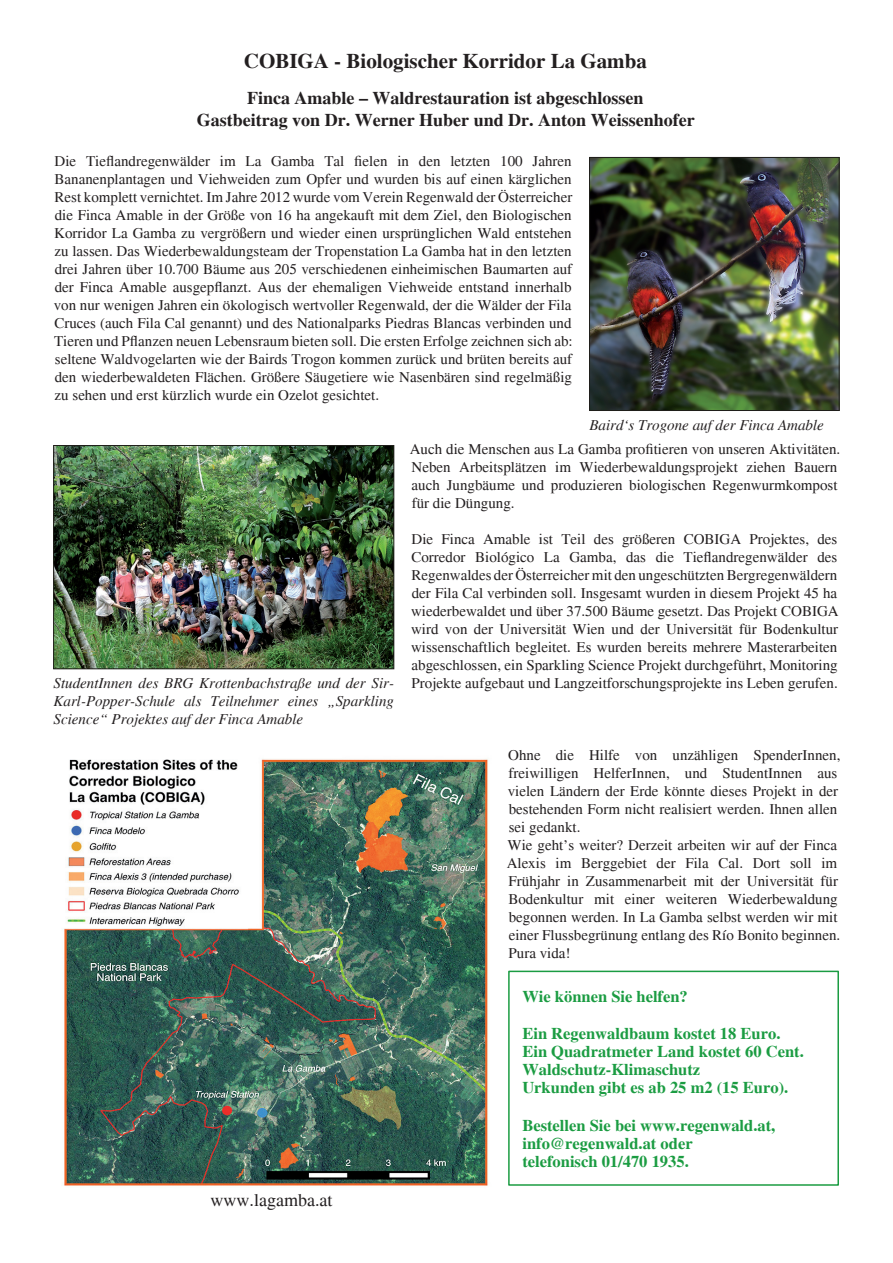
<style>
.page{position:relative;width:893px;height:1263px;background:#fff}
.page>*{position:absolute;margin:0;border:0;box-sizing:border-box;transform-origin:0 0}
.t1{font:700 21px "Times";color:#231f20}
.t2{font:700 18px/22.2px "Times";color:#231f20;text-align:center}
.t3{font:18px "Times";color:#231f20}
.t4{font:700 16.5px/18px "Times";color:#1b9c42}
.t5{font:15px/18px "Times";color:#231f20;text-align:justify}
.t6{font:italic 15px/18px "Times";color:#231f20;text-align:justify}
</style>
<div class="page">
<img style="left:591px;top:159px;width:246px;height:250px">
<div style="left:589px;top:157px;width:250px;height:254px;border:1px solid #1f1e1a"></div>
<img style="left:64px;top:759px;width:424px;height:427px">
<div style="left:508px;top:971px;width:331px;height:215px;border:2px solid #1b9c42"></div>
<img style="left:55px;top:447px;width:337px;height:220px">
<div style="left:53px;top:445px;width:341px;height:224px;border:1px solid #1f1e1a"></div>
<h1 class="t1" style="left:244px;top:49px;width:405px">COBIGA - Biologischer Korridor La Gamba</h1>
<p class="t2" style="left:197px;top:87px;width:499px">Finca Amable – Waldrestauration ist abgeschlossen<br>Gastbeitrag von Dr. Werner Huber und Dr. Anton Weissenhofer</p>
<p class="t5" style="left:54px;top:152px;width:520px">Die Tieflandregenwälder im La Gamba Tal fielen in den letzten 100 Jahren Bananenplantagen und Viehweiden zum Opfer und wurden bis auf einen kärglichen Rest komplett vernichtet. Im Jahre 2012 wurde vom Verein Regenwald der Österreicher die Finca Amable in der Größe von 16 ha angekauft mit dem Ziel, den Biologischen Korridor La Gamba zu vergrößern und wieder einen ursprünglichen Wald entstehen zu lassen. Das Wiederbewaldungsteam der Tropenstation La Gamba hat in den letzten drei Jahren über 10.700 Bäume aus 205 verschiedenen einheimischen Baumarten auf der Finca Amable ausgepflanzt. Aus der ehemaligen Viehweide entstand innerhalb von nur wenigen Jahren ein ökologisch wertvoller Regenwald, der die Wälder der Fila Cruces (auch Fila Cal genannt) und des Nationalparks Piedras Blancas verbinden und Tieren und Pflanzen neuen Lebensraum bieten soll. Die ersten Erfolge zeichnen sich ab: seltene Waldvogelarten wie der Bairds Trogon kommen zurück und brüten bereits auf den wiederbewaldeten Flächen. Größere Säugetiere wie Nasenbären sind regelmäßig zu sehen und erst kürzlich wurde ein Ozelot gesichtet.</p>
<p class="t6" style="left:54px;top:674px;width:342px">StudentInnen des BRG Krottenbachstraße und der Sir-Karl-Popper-Schule als Teilnehmer eines „Sparkling Science“ Projektes auf der Finca Amable</p>
<p class="t3" style="left:211px;top:1190px;width:123px">www.lagamba.at</p>
<p class="t6" style="left:589px;top:416px;width:236px">Baird‘s Trogone auf der Finca Amable</p>
<p class="t5" style="left:410px;top:440px;width:432px;text-align:left">Auch die Menschen aus La Gamba profitieren von unseren Aktivitäten.<br>Neben Arbeitsplätzen im Wiederbewaldungsprojekt ziehen Bauern auch Jungbäume und produzieren biologischen Regenwurmkompost für die Düngung.</p>
<p class="t5" style="left:411px;top:530px;width:429px">Die Finca Amable ist Teil des größeren COBIGA Projektes, des Corredor Biológico La Gamba, das die Tieflandregenwälder des Regenwaldes der Österreicher mit den ungeschützten Bergregenwäldern der Fila Cal verbinden soll. Insgesamt wurden in diesem Projekt 45 ha wiederbewaldet und über 37.500 Bäume gesetzt. Das Projekt COBIGA wird von der Universität Wien und der Universität für Bodenkultur wissenschaftlich begleitet. Es wurden bereits mehrere Masterarbeiten abgeschlossen, ein Sparkling Science Projekt durchgeführt, Monitoring Projekte aufgebaut und Langzeitforschungsprojekte ins Leben gerufen.</p>
<p class="t5" style="left:507px;top:746px;width:335px;text-align:left">Ohne die Hilfe von unzähligen SpenderInnen, freiwilligen HelferInnen, und StudentInnen aus vielen Ländern der Erde könnte dieses Projekt in der bestehenden Form nicht realisiert werden. Ihnen allen sei gedankt.<br>Wie geht’s weiter? Derzeit arbeiten wir auf der Finca Alexis im Berggebiet der Fila Cal. Dort soll im Frühjahr in Zusammenarbeit mit der Universität für Bodenkultur mit einer weiteren Wiederbewaldung begonnen werden. In La Gamba selbst werden wir mit einer Flussbegrünung entlang des Río Bonito beginnen.<br>Pura vida!</p>
<p class="t4" style="left:522px;top:987px;width:167px">Wie können Sie helfen?</p>
<p class="t4" style="left:522px;top:1025px;width:283px">Ein Regenwaldbaum kostet 18 Euro.<br>Ein Quadratmeter Land kostet 60 Cent.<br>Waldschutz-Klimaschutz<br>Urkunden gibt es ab 25 m2 (15 Euro).</p>
<p class="t4" style="left:522px;top:1117px;width:254px">Bestellen Sie bei www.regenwald.at, info@regenwald.at oder<br>telefonisch 01/470 1935.</p>
</div>
